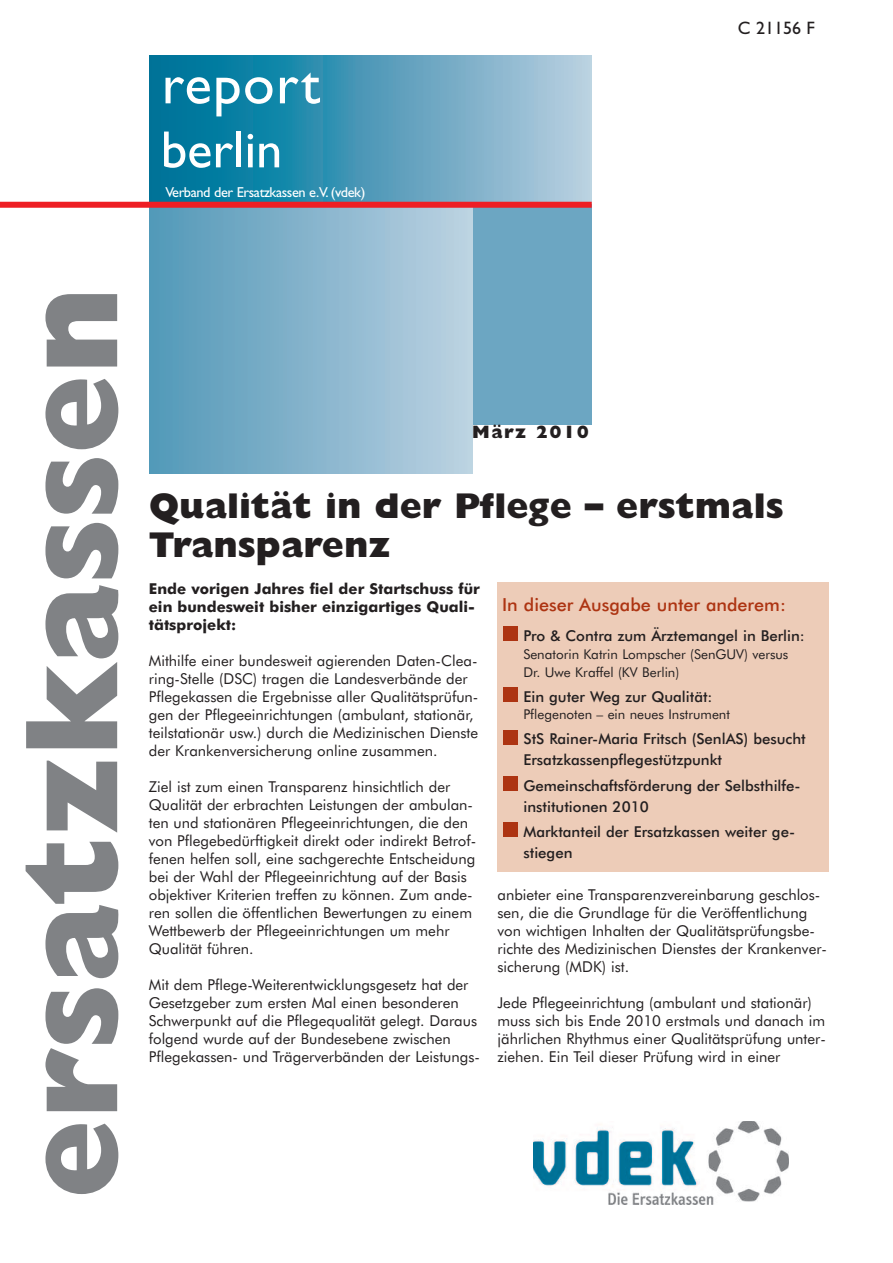
<style>
.page{position:relative;width:893px;height:1263px;background:#fff}
.page>*{position:absolute;margin:0;border:0;box-sizing:border-box;transform-origin:0 0}
.t1{font:800 133.5px "Gill Sans";color:#808285}
.t2{font:57px "Gill Sans";letter-spacing:.025em;color:#fff}
.t3{font:52.5px "Gill Sans";color:#fff}
.t4{font:800 36px/39px "Gill Sans";color:#231f20}
.t5{font:500 18px "Futura BT";color:#ad3412}
.t6{font:800 18px "Gill Sans";letter-spacing:.08em;color:#231f20}
.t7{font:18px "Gill Sans";color:#231f20}
.t8{font:15px/18px "Futura BT";color:#231f20}
.t9{font:500 15px/21px "Futura BT";color:#231f20}
.t10{font:700 15px/18px "Futura BT";color:#231f20}
.t11{font:14.4px "Gill Sans";letter-spacing:-.03em;color:#fff}
.t12{font:13.5px/18px "Futura BT";color:#231f20}
</style>
<div class="page">
<div style="left:150px;top:203px;width:442px;height:222px;background:#6ca6c2"></div>
<div style="left:150px;top:203px;width:322px;height:270px;background:linear-gradient(to right,#5298b8,#bcd2e2)"></div>
<svg style="left:150px;top:55px;width:442px;height:147px;background:#4e9bb9"></svg>
<div style="left:0;top:202px;width:592px;height:6px;background:#ee1e24"></div>
<div style="left:498px;top:583px;width:331px;height:289px;background:#edccb8"></div>
<div style="left:504px;top:626px;width:14px;height:15px;background:#ad3412"></div>
<div style="left:504px;top:688px;width:14px;height:14px;background:#ad3412"></div>
<div style="left:504px;top:730px;width:14px;height:14px;background:#ad3412"></div>
<div style="left:504px;top:776px;width:14px;height:14px;background:#ad3412"></div>
<div style="left:504px;top:822px;width:14px;height:15px;background:#ad3412"></div>
<img style="left:534px;top:1121px;width:255px;height:84px">
<h2 class="t2" style="left:162px;top:63px;width:160px">report</h2>
<h3 class="t3" style="left:161px;top:130px;width:123px">berlin</h3>
<p class="t11" style="left:165px;top:187px;width:202px">Verband der Ersatzkassen e.V. (vdek)</p>
<p class="t7" style="left:738px;top:21px;width:79px">C 21156 F</p>
<h1 class="t1" style="left:22px;top:1199px;width:913px;rotate:-90deg">ersatzkassen</h1>
<p class="t6" style="left:472px;top:425px;width:118px">März 2010</p>
<h3 class="t4" style="left:149px;top:489px;width:636px">Qualität in der Pflege – erstmals<br>Transparenz</h3>
<p class="t10" style="left:149px;top:581px;width:333px">Ende vorigen Jahres fiel der Startschuss für ein bundesweit bisher einzigartiges Quali&shy;tätsprojekt:</p>
<p class="t8" style="left:149px;top:653px;width:331px">Mithilfe einer bundesweit agierenden Daten-Clea&shy;ring-Stelle (DSC) tragen die Landesverbände der Pflegekassen die Ergebnisse aller Qualitätsprüfun&shy;gen der Pflegeeinrichtungen (ambulant, stationär, teilstationär usw.) durch die Medizinischen Dienste der Krankenversicherung online zusammen.</p>
<p class="t8" style="left:149px;top:779px;width:329px">Ziel ist zum einen Transparenz hinsichtlich der Qualität der erbrachten Leistungen der ambulan&shy;ten und stationären Pflegeeinrichtungen, die den von Pflegebedürftigkeit direkt oder indirekt Betrof&shy;fenen helfen soll, eine sachgerechte Entscheidung bei der Wahl der Pflegeeinrichtung auf der Basis objektiver Kriterien treffen zu können. Zum ande&shy;ren sollen die öffentlichen Bewertungen zu einem Wettbewerb der Pflegeeinrichtungen um mehr Qualität führen.</p>
<p class="t8" style="left:149px;top:977px;width:333px">Mit dem Pflege-Weiterentwicklungsgesetz hat der Gesetzgeber zum ersten Mal einen besonderen Schwerpunkt auf die Pflegequalität gelegt. Daraus folgend wurde auf der Bundesebene zwischen Pflegekassen- und Trägerverbänden der Leistungs-</p>
<p class="t5" style="left:502px;top:598px;width:285px">In dieser Ausgabe unter anderem:</p>
<p class="t9" style="left:523px;top:626px;width:283px">Pro &amp; Contra zum Ärztemangel in Berlin:</p>
<p class="t12" style="left:523px;top:646px;width:267px">Senatorin Katrin Lompscher (SenGUV) versus<br>Dr. Uwe Kraffel (KV Berlin)</p>
<p class="t9" style="left:523px;top:687px;width:191px">Ein guter Weg zur Qualität:</p>
<p class="t12" style="left:523px;top:706px;width:208px">Pflegenoten – ein neues Instrument</p>
<p class="t9" style="left:523px;top:730px;width:284px">StS Rainer-Maria Fritsch (SenlAS) besucht<br>Ersatzkassenpflegestützpunkt</p>
<p class="t9" style="left:523px;top:776px;width:279px">Gemeinschaftsförderung der Selbsthilfe&shy;institutionen 2010</p>
<p class="t9" style="left:523px;top:822px;width:273px">Marktanteil der Ersatzkassen weiter ge&shy;stiegen</p>
<p class="t8" style="left:497px;top:887px;width:331px">anbieter eine Transparenzvereinbarung geschlos&shy;sen, die die Grundlage für die Veröffentlichung von wichtigen Inhalten der Qualitätsprüfungsbe&shy;richte des Medizinischen Dienstes der Krankenver&shy;sicherung (MDK) ist.</p>
<p class="t8" style="left:497px;top:995px;width:330px">Jede Pflegeeinrichtung (ambulant und stationär) muss sich bis Ende 2010 erstmals und danach im jährlichen Rhythmus einer Qualitätsprüfung unter&shy;ziehen. Ein Teil dieser Prüfung wird in einer</p>
</div>
